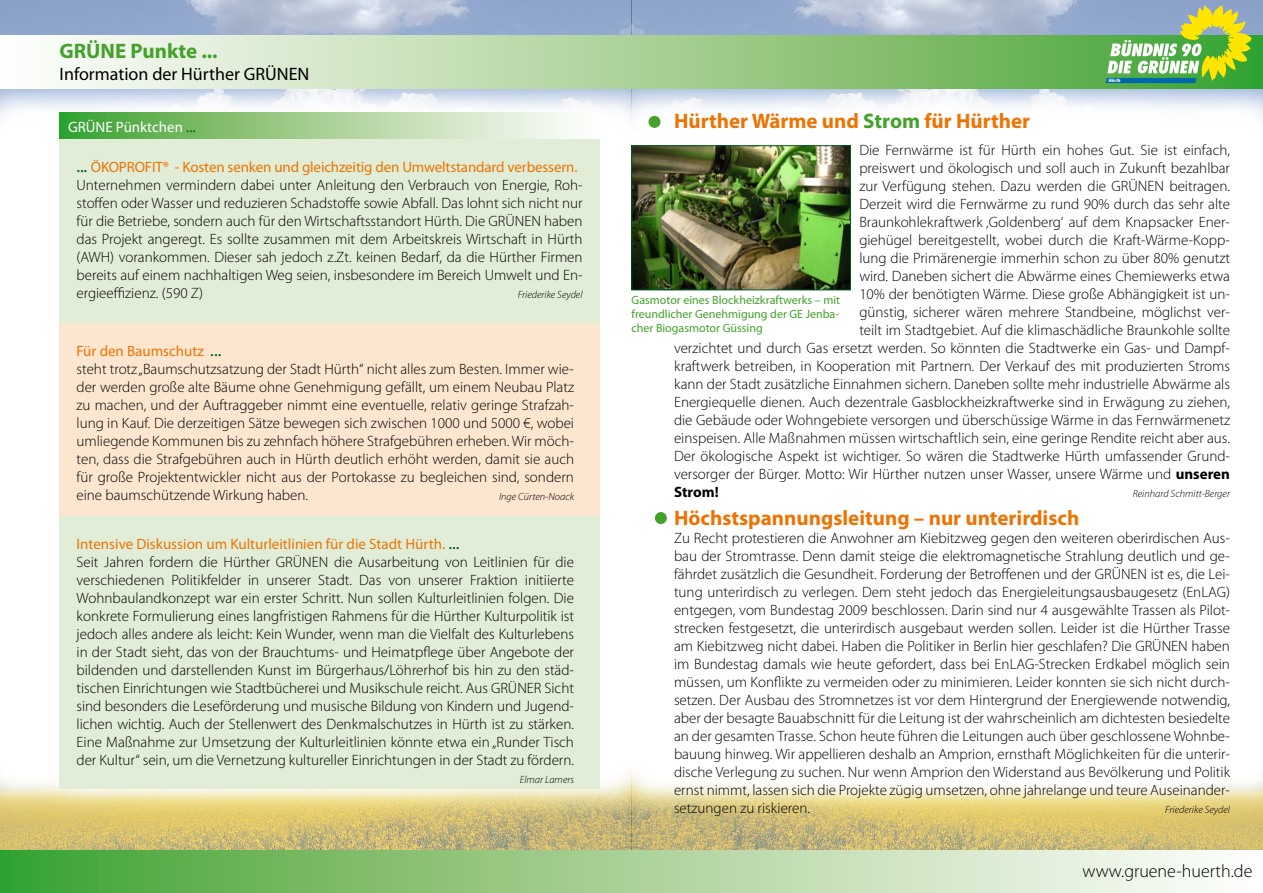
<style>
.page{position:relative;width:1263px;height:893px;background:#fff}
.page>*{position:absolute;margin:0;border:0;box-sizing:border-box;transform-origin:0 0}
.t1{font:700 21px "Myriad Pro";color:#ec7405}
.t2{font:700 21px "Myriad Pro";color:#44a12b}
.t3{font:18px "Myriad Pro";color:#000}
.t4{font:300 18px "Myriad Pro";color:#000}
.t5{font:300 15px/18px "Myriad Pro";color:#000}
.t6{font:15px "Myriad Pro";color:#fff}
.t7{font:700 15px "Myriad Pro";color:#000}
.t8{font:12px/14.4px "Myriad Pro";color:#44a12b;text-align:justify}
.t9{font:italic 300 10.5px "Myriad Pro";color:#000}
.t10{font:italic 900 4.35px "Benton Sans Cond";color:#fff}
.s1{color:#005c24}
.s2{font-weight:400;font-size:18px;color:#005c24}
.s3{font-weight:400;color:#ec7405}
.s4{color:#44a12b}
.s5{font-weight:700}
</style>
<div class="page">
<img style="left:0;top:752px;width:1263px;height:98px">
<div style="left:60px;top:323px;width:540px;height:194px;background:#fde6d0"></div>
<div style="left:60px;top:137px;width:540px;height:186px;background:#e2edd7"></div>
<img style="left:0;top:0;width:1263px;height:133px">
<div style="left:0;top:35px;width:1263px;height:53px;background:linear-gradient(to right,#fff,#42a132)"></div>
<svg style="left:0;top:850px;width:1202px;height:43px;background:#a1ce93"></svg>
<div style="left:648px;top:116px;width:12px;height:12px;background:#44a12b;border-radius:50%"></div>
<svg style="left:60px;top:112px;width:540px;height:26px;background:#a5d097"></svg>
<div style="left:655px;top:512px;width:12px;height:12px;background:#44a12b;border-radius:50%"></div>
<img style="left:633px;top:147px;width:216px;height:141px">
<div style="left:631px;top:145px;width:220px;height:145px;border:1px solid #005c24"></div>
<div style="left:60px;top:517px;width:540px;height:272px;background:#e2edd7"></div>
<svg style="left:1106px;top:5px;width:146px;height:78px;background:#93bb79"></svg>
<h1 class="t2" style="left:60px;top:40px;width:160px">GRÜNE Punkte ...</h1>
<p class="t3" style="left:60px;top:64px;width:251px">Information der Hürther GRÜNEN</p>
<p class="t6" style="left:68px;top:119px;width:129px">GRÜNE Pünktchen <span class="s1">...</span></p>
<p class="t5" style="left:77px;top:159px;width:508px"><span class="s2">...</span> <span class="s3">ÖKOPROFIT® - Kosten senken und gleichzeitig den Umweltstandard verbessern.<br></span>Unternehmen vermindern dabei unter Anleitung den Verbrauch von Energie, Roh&shy;stoffen oder Wasser und reduzieren Schadstoffe sowie Abfall. Das lohnt sich nicht nur für die Betriebe, sondern auch für den Wirtschaftsstandort Hürth. Die GRÜNEN haben das Projekt angeregt. Es sollte zusammen mit dem Arbeitskreis Wirtschaft in Hürth (AWH) vorankommen. Dieser sah jedoch z.Zt. keinen Bedarf, da die Hürther Firmen bereits auf einem nachhaltigen Weg seien, insbesondere im Bereich Umwelt und En&shy;ergieeffizienz. (590 Z)</p>
<p class="t9" style="left:518px;top:289px;width:66px">Friederike Seydel</p>
<p class="t5" style="left:77px;top:342px;width:499px"><span class="s3">Für den Baumschutz</span> <span class="s2">...<br></span>steht trotz „Baumschutzsatzung der Stadt Hürth“ nicht alles zum Besten. Immer wie&shy;der werden große alte Bäume ohne Genehmigung gefällt, um einem Neubau Platz zu machen, und der Auftraggeber nimmt eine eventuelle, relativ geringe Strafzah&shy;lung in Kauf. Die derzeitigen Sätze bewegen sich zwischen 1000 und 5000 €, wobei umliegende Kommunen bis zu zehnfach höhere Strafgebühren erheben. Wir möch&shy;ten, dass die Strafgebühren auch in Hürth deutlich erhöht werden, damit sie auch für große Projektentwickler nicht aus der Portokasse zu begleichen sind, sondern eine baumschützende Wirkung haben.</p>
<p class="t9" style="left:499px;top:490px;width:77px">Inge Cürten-Noack</p>
<p class="t5" style="left:77px;top:535px;width:499px"><span class="s3">Intensive Diskussion um Kulturleitlinien für die Stadt Hürth.</span> <span class="s2">...<br></span>Seit Jahren fordern die Hürther GRÜNEN die Ausarbeitung von Leitlinien für die verschiedenen Politikfelder in unserer Stadt. Das von unserer Fraktion initiierte Wohnbaulandkonzept war ein erster Schritt. Nun sollen Kulturleitlinien folgen. Die konkrete Formulierung eines langfristigen Rahmens für die Hürther Kulturpolitik ist jedoch alles andere als leicht: Kein Wunder, wenn man die Vielfalt des Kulturlebens in der Stadt sieht, das von der Brauchtums- und Heimatpflege über Angebote der bildenden und darstellenden Kunst im Bürgerhaus/Löhrerhof bis hin zu den städ&shy;tischen Einrichtungen wie Stadtbücherei und Musikschule reicht. Aus GRÜNER Sicht sind besonders die Leseförderung und musische Bildung von Kindern und Jugend&shy;lichen wichtig. Auch der Stellenwert des Denkmalschutzes in Hürth ist zu stärken.<br>Eine Maßnahme zur Umsetzung der Kulturleitlinien könnte etwa ein „Runder Tisch der Kultur“ sein, um die Vernetzung kultureller Einrichtungen in der Stadt zu fördern.</p>
<p class="t9" style="left:520px;top:774px;width:56px">Elmar Lamers</p>
<p class="t10" style="left:1108px;top:78px;width:14px">Hürth</p>
<h1 class="t1" style="left:674px;top:110px;width:358px">Hürther Wärme und <span class="s4">Strom</span> für Hürther</h1>
<p class="t5" style="left:859px;top:142px;width:372px">Die Fernwärme ist für Hürth ein hohes Gut. Sie ist einfach,</p>
<p class="t5" style="left:859px;top:160px;width:372px">preiswert und ökologisch und soll auch in Zukunft bezahlbar</p>
<p class="t5" style="left:859px;top:178px;width:372px">zur Verfügung stehen. Dazu werden die GRÜNEN beitragen.</p>
<p class="t5" style="left:859px;top:196px;width:372px">Derzeit wird die Fernwärme zu rund 90% durch das sehr alte</p>
<p class="t5" style="left:859px;top:214px;width:372px">Braunkohlekraftwerk ‚Goldenberg‘ auf dem Knapsacker Ener-</p>
<p class="t5" style="left:859px;top:232px;width:372px">giehügel bereitgestellt, wobei durch die Kraft-Wärme-Kopp-</p>
<p class="t5" style="left:859px;top:250px;width:372px">lung die Primärenergie immerhin schon zu über 80% genutzt</p>
<p class="t5" style="left:859px;top:268px;width:372px">wird. Daneben sichert die Abwärme eines Chemiewerks etwa</p>
<p class="t5" style="left:859px;top:286px;width:372px">10% der benötigten Wärme. Diese große Abhängigkeit ist un-</p>
<p class="t5" style="left:859px;top:304px;width:372px">günstig, sicherer wären mehrere Standbeine, möglichst ver-</p>
<p class="t5" style="left:859px;top:322px;width:372px">teilt im Stadtgebiet. Auf die klimaschädliche Braunkohle sollte</p>
<p class="t5" style="left:674px;top:340px;width:557px">verzichtet und durch Gas ersetzt werden. So könnten die Stadtwerke ein Gas- und Dampf-</p>
<p class="t5" style="left:674px;top:358px;width:557px">kraftwerk betreiben, in Kooperation mit Partnern. Der Verkauf des mit produzierten Stroms</p>
<p class="t5" style="left:674px;top:376px;width:557px">kann der Stadt zusätzliche Einnahmen sichern. Daneben sollte mehr industrielle Abwärme als</p>
<p class="t5" style="left:674px;top:394px;width:557px">Energiequelle dienen. Auch dezentrale Gasblockheizkraftwerke sind in Erwägung zu ziehen,</p>
<p class="t5" style="left:674px;top:412px;width:557px">die Gebäude oder Wohngebiete versorgen und überschüssige Wärme in das Fernwärmenetz</p>
<p class="t5" style="left:674px;top:430px;width:557px">einspeisen. Alle Maßnahmen müssen wirtschaftlich sein, eine geringe Rendite reicht aber aus.</p>
<p class="t5" style="left:674px;top:448px;width:557px">Der ökologische Aspekt ist wichtiger. So wären die Stadtwerke Hürth umfassender Grund-</p>
<p class="t5" style="left:674px;top:466px;width:557px">versorger der Bürger. Motto: Wir Hürther nutzen unser Wasser, unsere Wärme und <span class="s5">unseren</span></p>
<p class="t7" style="left:674px;top:484px;width:46px">Strom!</p>
<p class="t9" style="left:1133px;top:488px;width:99px">Reinhard Schmitt-Berger</p>
<p class="t8" style="left:631px;top:293px;width:210px">Gasmotor eines Blockheizkraftwerks – mit freundlicher Genehmigung der GE Jenba&shy;cher Biogasmotor Güssing</p>
<h1 class="t1" style="left:674px;top:506px;width:407px">Höchstspannungsleitung – nur unterirdisch</h1>
<p class="t5" style="left:674px;top:529px;width:558px;text-align:justify">Zu Recht protestieren die Anwohner am Kiebitzweg gegen den weiteren oberirdischen Aus&shy;bau der Stromtrasse. Denn damit steige die elektromagnetische Strahlung deutlich und ge&shy;fährdet zusätzlich die Gesundheit. Forderung der Betroffenen und der GRÜNEN ist es, die Lei&shy;tung unterirdisch zu verlegen. Dem steht jedoch das Energieleitungsausbaugesetz (EnLAG) entgegen, vom Bundestag 2009 beschlossen. Darin sind nur 4 ausgewählte Trassen als Pilot&shy;strecken festgesetzt, die unterirdisch ausgebaut werden sollen. Leider ist die Hürther Trasse am Kiebitzweg nicht dabei. Haben die Politiker in Berlin hier geschlafen? Die GRÜNEN haben im Bundestag damals wie heute gefordert, dass bei EnLAG-Strecken Erdkabel möglich sein müssen, um Konflikte zu vermeiden oder zu minimieren. Leider konnten sie sich nicht durch&shy;setzen. Der Ausbau des Stromnetzes ist vor dem Hintergrund der Energiewende notwendig, aber der besagte Bauabschnitt für die Leitung ist der wahrscheinlich am dichtesten besiedelte an der gesamten Trasse. Schon heute führen die Leitungen auch über geschlossene Wohnbe&shy;bauung hinweg. Wir appellieren deshalb an Amprion, ernsthaft Möglichkeiten für die unterir&shy;dische Verlegung zu suchen. Nur wenn Amprion den Widerstand aus Bevölkerung und Politik ernst nimmt, lassen sich die Projekte zügig umsetzen, ohne jahrelange und teure Auseinander&shy;setzungen zu riskieren.</p>
<p class="t9" style="left:1165px;top:804px;width:66px">Friederike Seydel</p>
<p class="t4" style="left:1082px;top:861px;width:171px">www.gruene-huerth.de</p>
</div>
